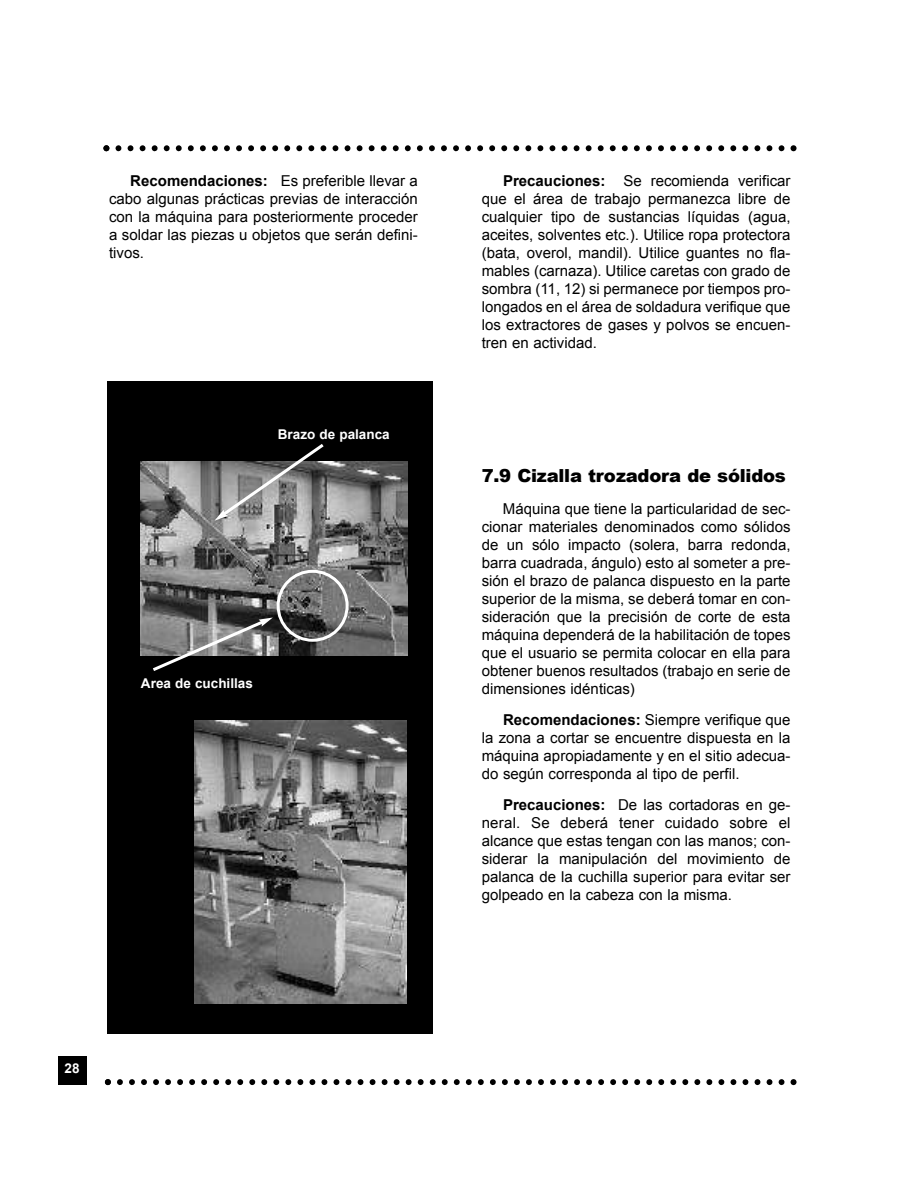
<style>
.page{position:relative;width:915px;height:1191px;background:#fff}
.page>*{position:absolute;margin:0;border:0;box-sizing:border-box;transform-origin:0 0}
.t1{font:900 18px "Arial";letter-spacing:-.015em;color:#000}
.t2{font:15px/18px "Arial";color:#000;text-align:justify}
.t3{font:700 13.5px "Arial";color:#fff}
.s1{font-weight:700}
</style>
<div class="page">
<div style="left:58px;top:1056px;width:29px;height:28px;background:#000"></div>
<svg style="left:103px;top:145px;width:693px;height:6px"></svg>
<svg style="left:105px;top:1079px;width:691px;height:6px"></svg>
<div style="left:107px;top:381px;width:325px;height:652px;background:#000"></div>
<img style="left:194px;top:720px;width:213px;height:283px">
<img style="left:140px;top:462px;width:267px;height:193px">
<svg style="left:214px;top:444px;width:113px;height:77px"></svg>
<svg style="left:149px;top:570px;width:199px;height:101px"></svg>
<p class="t2" style="left:109px;top:171px;width:310px;text-indent:21px"><span class="s1">Recomendaciones:</span> Es preferible llevar a cabo algunas prácticas previas de interacción con la máquina para posteriormente proceder a soldar las piezas u objetos que serán defini&shy;tivos.</p>
<p class="t2" style="left:481px;top:171px;width:310px;text-indent:21px"><span class="s1">Precauciones:</span> Se recomienda verificar que el área de trabajo permanezca libre de cualquier tipo de sustancias líquidas (agua, aceites, solventes etc.). Utilice ropa protectora (bata, overol, mandil). Utilice guantes no fla&shy;mables (carnaza). Utilice caretas con grado de sombra (11, 12) si permanece por tiempos pro&shy;longados en el área de soldadura verifique que los extractores de gases y polvos se encuen&shy;tren en actividad.</p>
<p class="t3" style="left:278px;top:426px;width:113px">Brazo de palanca</p>
<p class="t3" style="left:141px;top:675px;width:113px">Area de cuchillas</p>
<p class="t1" style="left:481px;top:462px;width:305px">7.9 cizalla trozadora de sólidos</p>
<p class="t2" style="left:481px;top:500px;width:310px;text-indent:21px">Máquina que tiene la particularidad de sec&shy;cionar materiales denominados como sólidos de un sólo impacto (solera, barra redonda, barra cuadrada, ángulo) esto al someter a pre&shy;sión el brazo de palanca dispuesto en la parte superior de la misma, se deberá tomar en con&shy;sideración que la precisión de corte de esta máquina dependerá de la habilitación de topes que el usuario se permita colocar en ella para obtener buenos resultados (trabajo en serie de dimensiones idénticas)</p>
<p class="t2" style="left:481px;top:710px;width:310px;text-indent:21px"><span class="s1">Recomendaciones:</span> Siempre verifique que la zona a cortar se encuentre dispuesta en la máquina apropiadamente y en el sitio adecua&shy;do según corresponda al tipo de perfil.</p>
<p class="t2" style="left:481px;top:795px;width:310px;text-indent:21px"><span class="s1">Precauciones:</span> De las cortadoras en ge&shy;neral. Se deberá tener cuidado sobre el alcance que estas tengan con las manos; con&shy;siderar la manipulación del movimiento de palanca de la cuchilla superior para evitar ser golpeado en la cabeza con la misma.</p>
<p class="t3" style="left:65px;top:1061px;width:17px">28</p>
</div>
